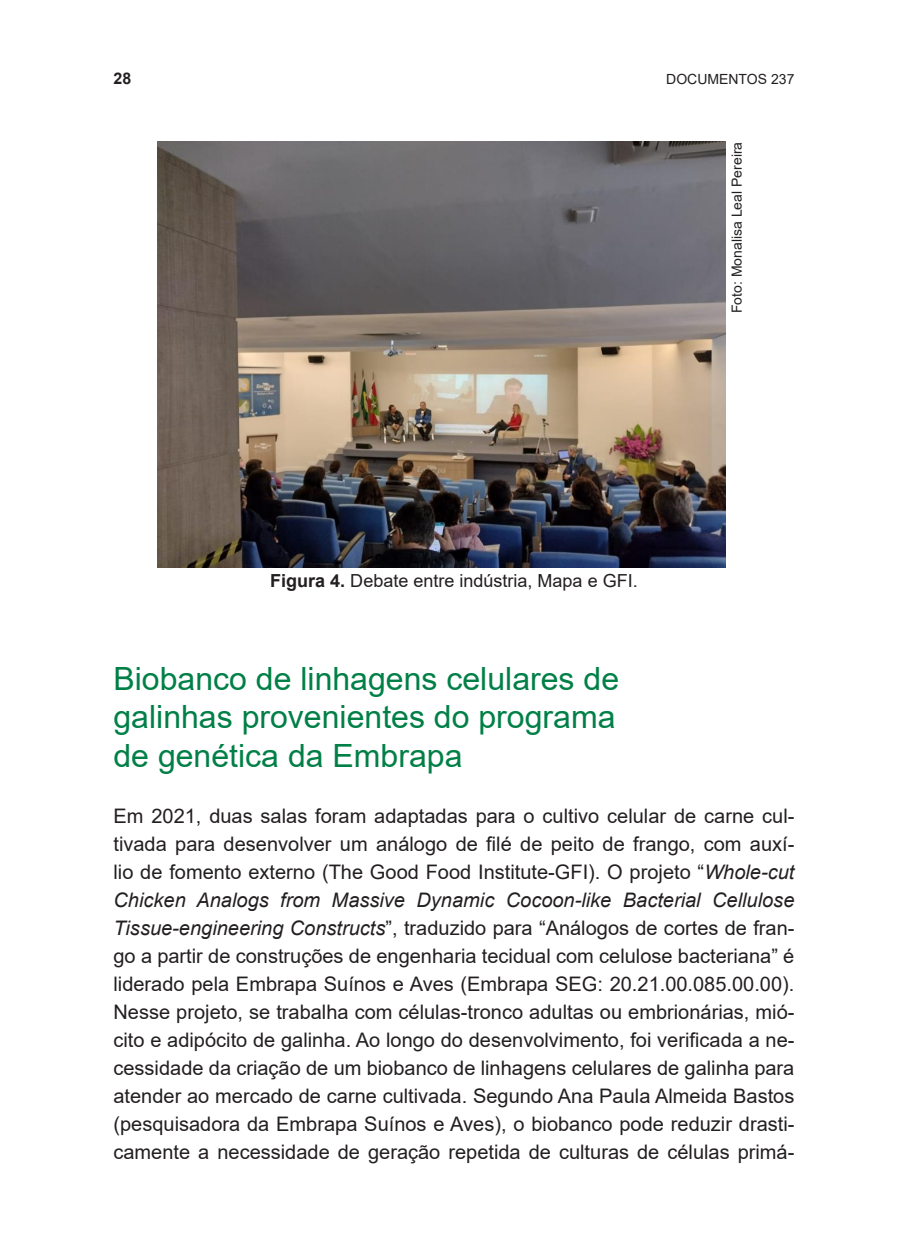
<style>
.page{position:relative;width:908px;height:1248px;background:#fff}
.page>*{position:absolute;margin:0;border:0;box-sizing:border-box;transform-origin:0 0}
.TITULO_1{font:32px/38.4px "Arial";color:#007f46;text-align:justify}
.MIOLO{font:20px/28px "Arial";color:#231f20;text-align:justify}
.FIGURA_LEGENDA{font:18px "Arial";color:#231f20}
.t1{font:700 16px "Arial";color:#231f20}
.CREDITO_FOTO{font:14px "Arial";color:#231f20}
.s1{font-weight:700}
.s2{font-style:italic}
</style>
<div class="page">
<img style="left:158px;top:142px;width:567px;height:425px">
<p class="t1" style="left:113px;top:67px;width:19px">28</p>
<p class="CREDITO_FOTO" style="left:666px;top:69px;width:130px">DOCUMENTOS 237</p>
<p class="CREDITO_FOTO" style="left:726px;top:313px;width:173px;rotate:-90deg">Foto: Monalisa Leal Pereira</p>
<p class="FIGURA_LEGENDA" style="left:270px;top:568px;width:369px"><span class="s1">Figura 4.</span> Debate entre indústria, Mapa e GFI.</p>
<p class="TITULO_1" style="left:113px;top:659px;width:507px">Biobanco de linhagens celulares de galinhas provenientes do programa de genética da Embrapa</p>
<p class="MIOLO" style="left:113px;top:801px;width:682px">Em 2021, duas salas foram adaptadas para o cultivo celular de carne cul&shy;tivada para desenvolver um análogo de filé de peito de frango, com auxí&shy;lio de fomento externo (The Good Food Institute-GFI). O projeto “<span class="s2">Whole-cut Chicken Analogs from Massive Dynamic Cocoon-like Bacterial Cellulose Tissue-engineering Constructs</span>”, traduzido para “Análogos de cortes de fran&shy;go a partir de construções de engenharia tecidual com celulose bacteriana” é liderado pela Embrapa Suínos e Aves (Embrapa SEG: 20.21.00.085.00.00).<br>Nesse projeto, se trabalha com células-tronco adultas ou embrionárias, mió&shy;cito e adipócito de galinha. Ao longo do desenvolvimento, foi verificada a ne&shy;cessidade da criação de um biobanco de linhagens celulares de galinha para atender ao mercado de carne cultivada. Segundo Ana Paula Almeida Bastos (pesquisadora da Embrapa Suínos e Aves), o biobanco pode reduzir drasti&shy;camente a necessidade de geração repetida de culturas de células primá-</p>
</div>
